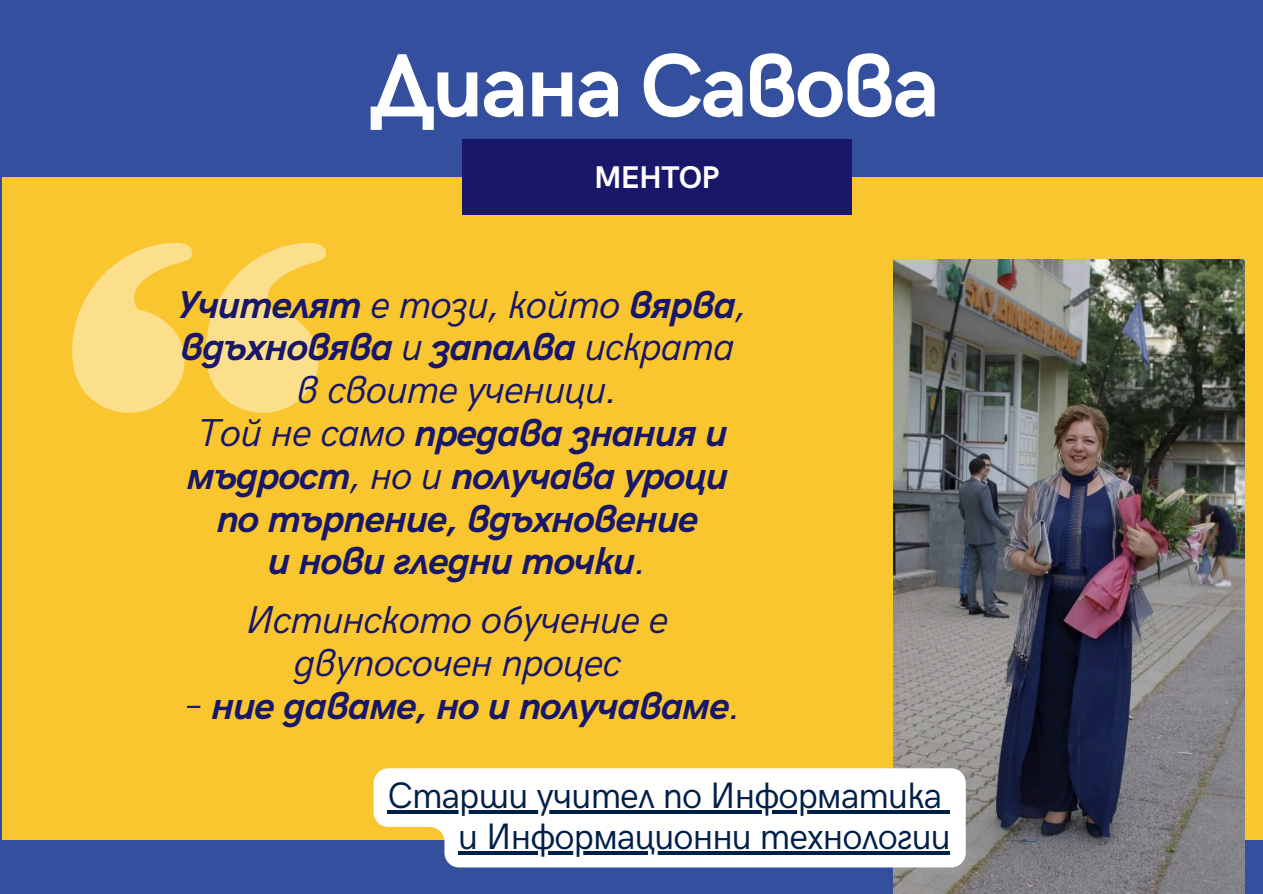
<style>
.page{position:relative;width:1263px;height:894px;background:#fff}
.page>*{position:absolute;margin:0;border:0;box-sizing:border-box;transform-origin:0 0}
.t1{font:700 90px "HK Grotesk";letter-spacing:-.025em;color:#fff}
.t2{font:italic 700 39px/42.8px "HK Grotesk";letter-spacing:-.025em;color:#191769;text-align:center}
.t3{font:italic 39px/42.8px "HK Grotesk";letter-spacing:-.025em;color:#191769;text-align:center}
.t4{font:36.9px "HK Grotesk";letter-spacing:-.025em;color:#001f49}
.t5{font:700 31.5px "HK Grotesk";letter-spacing:-.025em;color:#fff}
.s1{font-weight:400}
</style>
<div class="page">
<div style="left:0;top:0;width:1263px;height:893px;background:#334f9d"></div>
<div style="left:3px;top:177px;width:1260px;height:661px;background:#f9c62f"></div>
<div style="left:462px;top:139px;width:390px;height:76px;background:#191769"></div>
<img style="left:893px;top:259px;width:352px;height:634px">
<svg style="left:72px;top:243px;width:254px;height:169px"></svg>
<svg style="left:374px;top:768px;width:592px;height:99px;background:#f2f3f3"></svg>
<hr style="left:387px;top:810px;width:554px;height:3px;background:#001f49">
<svg style="left:941px;top:810px;width:9px;height:3px"></svg>
<svg style="left:458px;top:850px;width:492px;height:4px;background:#4b617e"></svg>
<p class="t1" style="left:370px;top:35px;width:571px">Диана Савова</p>
<p class="t5" style="left:594px;top:159px;width:127px">МЕНТОР</p>
<p class="t2" style="left:178px;top:284px;width:571px">Учителят <span class="s1">е този, който</span> вярва<span class="s1">, </span>вдъхновява <span class="s1">и</span> запалва <span class="s1">искрата в своите ученици.<br>Той не само</span> предава знания и мъдрост<span class="s1">, но и</span> получава уроци по търпение, вдъхновение<br>и нови гледни точки<span class="s1">.</span></p>
<p class="t3" style="left:247px;top:599px;width:424px">Истинското обучение е двупосочен процес</p>
<p class="t2" style="left:183px;top:685px;width:559px"><span class="s1">–</span> ние даваме, но и получаваме<span class="s1">.</span></p>
<h2 class="t4" style="left:387px;top:774px;width:556px">Старши учител по Информатика</h2>
<h2 class="t4" style="left:458px;top:815px;width:494px">и Информационни технологии</h2>
</div>
